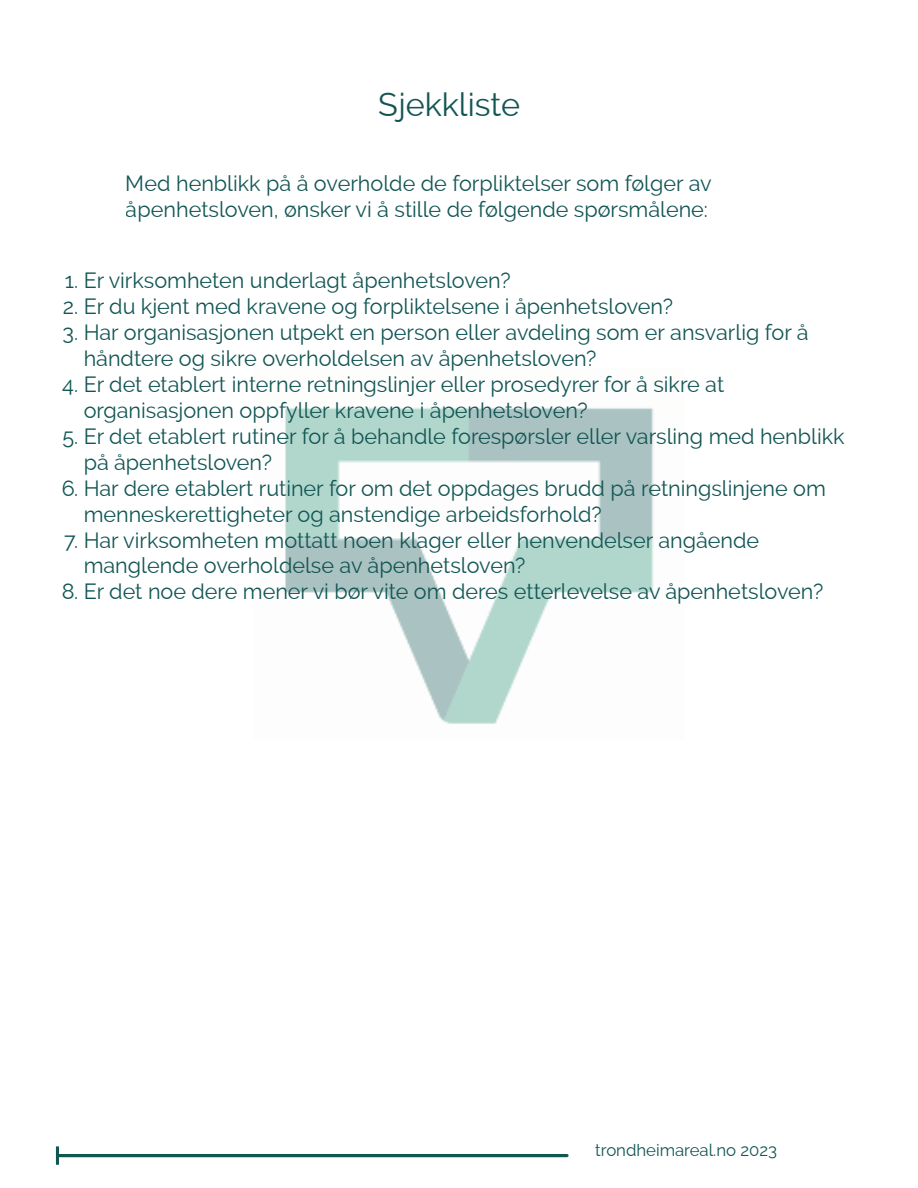
<style>
.page{position:relative;width:918px;height:1188px;background:#fff}
.page>*{position:absolute;margin:0;border:0;box-sizing:border-box;transform-origin:0 0}
.t1{font:32.4px "Raleway";color:#125654}
.t2{font:21.6px/26px "Raleway";color:#125654}
.t3{font:16.8px "Raleway";color:#125654}
</style>
<div class="page">
<img style="left:55px;top:408px;width:599px;height:757px">
<hr style="left:57px;top:1154px;width:510px;height:3px;background:#125654">
<hr style="left:56px;top:1146px;width:3px;height:19px;background:#125654">
<h1 class="t1" style="left:379px;top:85px;width:143px">Sjekkliste</h1>
<p class="t2" style="left:126px;top:171px;width:587px">Med henblikk på å overholde de forpliktelser som følger av åpenhetsloven, ønsker vi å stille de følgende spørsmålene:</p>
<p class="t2" style="left:65px;top:268px;width:447px">1. Er virksomheten underlagt åpenhetsloven?</p>
<p class="t2" style="left:63px;top:294px;width:612px">2. Er du kjent med kravene og forpliktelsene i åpenhetsloven?</p>
<p class="t2" style="left:84px;top:320px;width:726px;text-indent:-21px">3. Har organisasjonen utpekt en person eller avdeling som er ansvarlig for å håndtere og sikre overholdelsen av åpenhetsloven?</p>
<p class="t2" style="left:84px;top:372px;width:642px;text-indent:-21px">4. Er det etablert interne retningslinjer eller prosedyrer for å sikre at organisasjonen oppfyller kravene i åpenhetsloven?</p>
<p class="t2" style="left:84px;top:423px;width:762px;text-indent:-21px">5. Er det etablert rutiner for å behandle forespørsler eller varsling med henblikk på åpenhetsloven?</p>
<p class="t2" style="left:84px;top:475px;width:744px;text-indent:-23px">6. Har dere etablert rutiner for om det oppdages brudd på retningslinjene om menneskerettigheter og anstendige arbeidsforhold?</p>
<p class="t2" style="left:84px;top:527px;width:677px;text-indent:-20px">7. Har virksomheten mottatt noen klager eller henvendelser angående manglende overholdelse av åpenhetsloven?</p>
<p class="t2" style="left:61px;top:579px;width:764px">8. Er det noe dere mener vi bør vite om deres etterlevelse av åpenhetsloven?</p>
<p class="t3" style="left:595px;top:1141px;width:183px">trondheimareal.no 2023</p>
</div>
